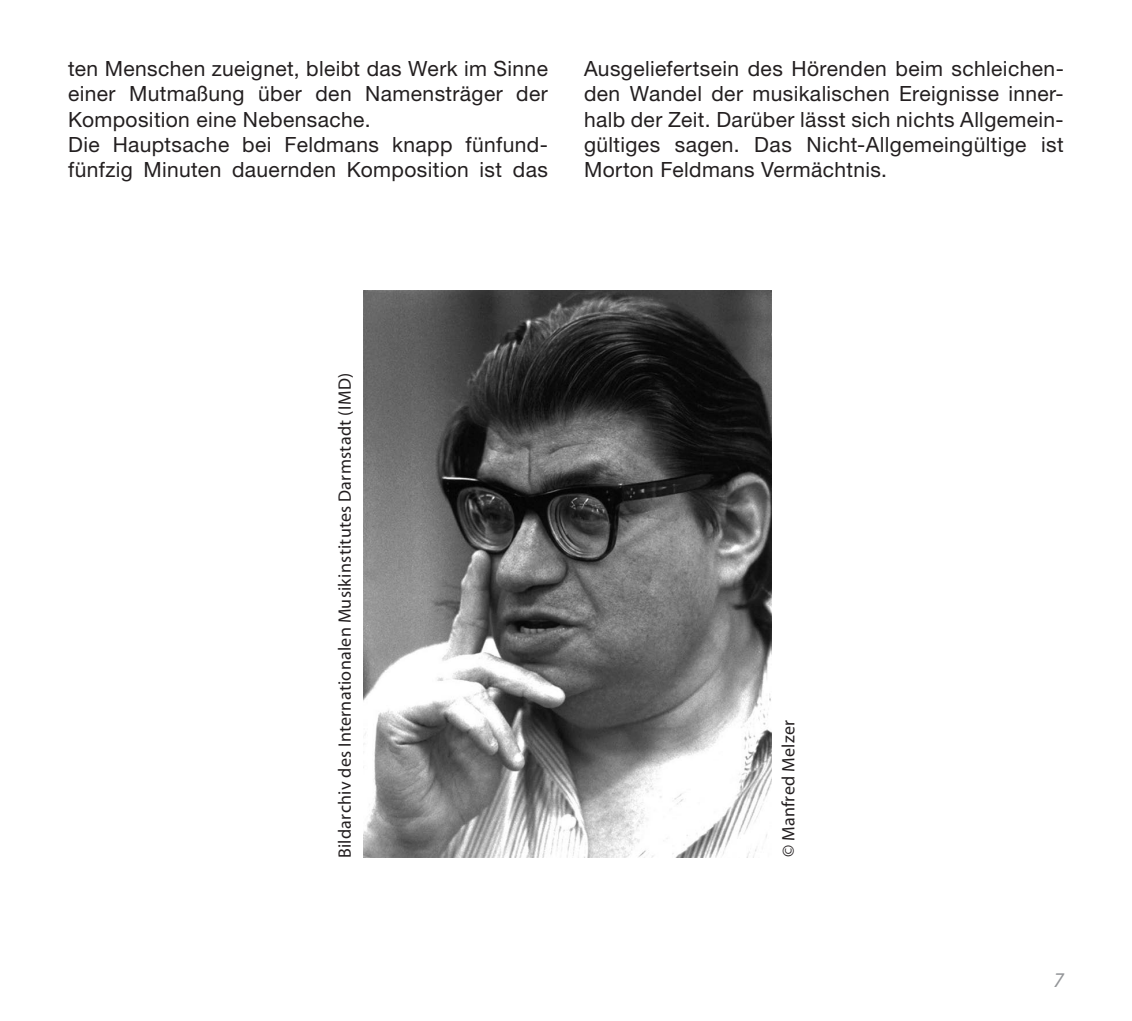
<style>
.page{position:relative;width:1132px;height:1021px;background:#fff}
.page>*{position:absolute;margin:0;border:0;box-sizing:border-box;transform-origin:0 0}
.t1{font:21px/25.2px "Helvetica Neue";letter-spacing:.02em;color:#231f20}
.t2{font:italic 21px "Myriad";color:#939598}
.t3{font:18px "Myriad";letter-spacing:.015em;color:#231f20}
</style>
<div class="page">
<img style="left:363px;top:290px;width:408px;height:567px">
<p class="t1" style="left:68px;top:56px;width:481px">ten Menschen zueignet, bleibt das Werk im Sinne einer Mutmaßung über den Namensträger der Komposition eine Nebensache.<br>Die Hauptsache bei Feldmans knapp fünfund&shy;fünfzig Minuten dauernden Komposition ist das</p>
<p class="t1" style="left:584px;top:56px;width:481px;text-align:justify">Ausgeliefertsein des Hörenden beim schleichen&shy;den Wandel der musikalischen Ereignisse inner&shy;halb der Zeit. Darüber lässt sich nichts Allgemein&shy;gültiges sagen. Das Nicht-Allgemeingültige ist Morton Feldmans Vermächtnis.</p>
<p class="t3" style="left:336px;top:858px;width:487px;rotate:-90deg">Bildarchiv des Internationalen Musikinstitutes Darmstadt (IMD)</p>
<p class="t3" style="left:779px;top:857px;width:139px;rotate:-90deg">© Manfred Melzer</p>
<p class="t2" style="left:1053px;top:969px;width:12px">7</p>
</div>
